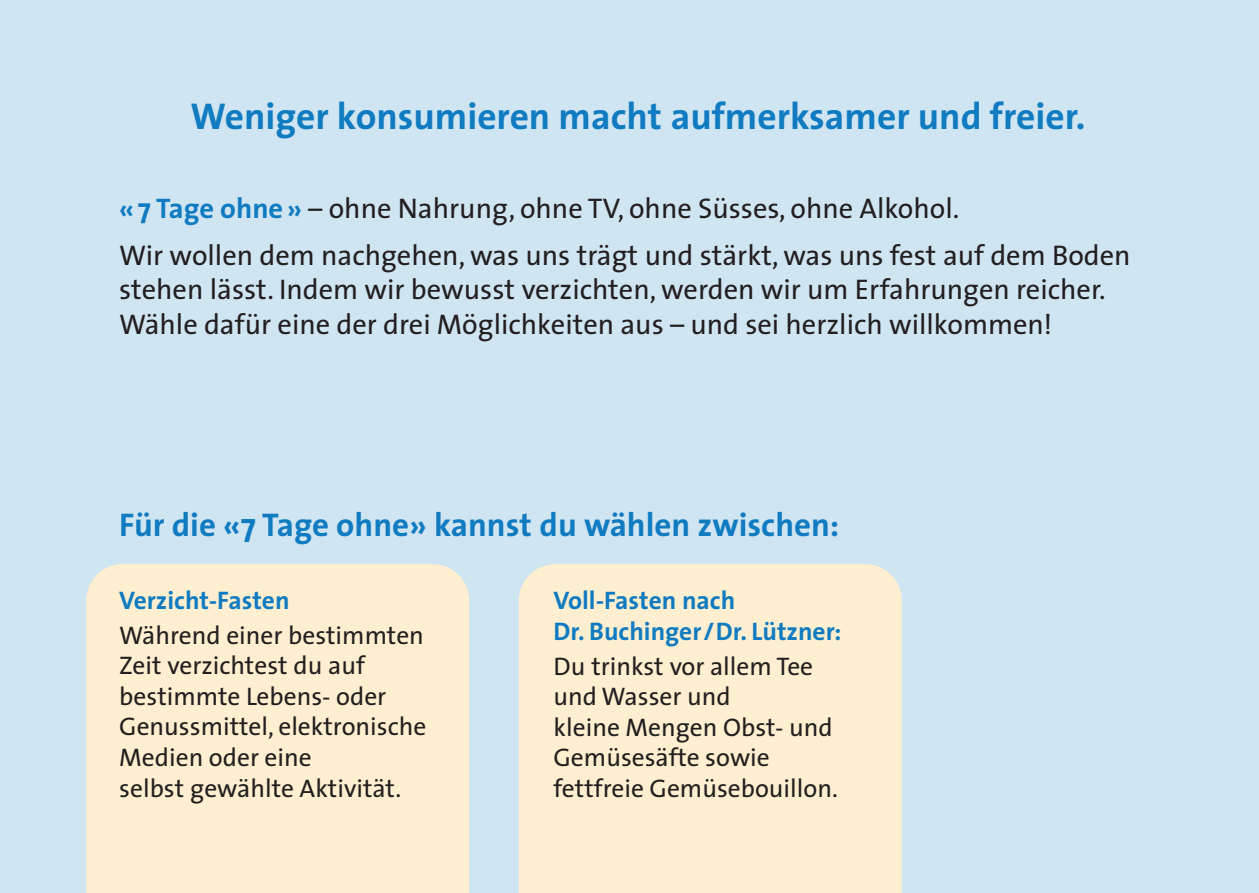
<style>
.page{position:relative;width:1259px;height:893px;background:#d0e5f2}
.page>*{position:absolute;margin:0;border:0;box-sizing:border-box;transform-origin:0 0}
.t1{font:700 37.5px "The Sans";color:#107bc1}
.t2{font:700 33px "The Sans";color:#107bc1}
.t3{font:28.5px/34.2px "The Sans";color:#231f20}
.t4{font:25.5px/30.6px "The Sans";color:#231f20}
.t5{font:700 25.5px/30.6px "The Sans";color:#107bc1}
.s1{font-weight:700;color:#107bc1}
</style>
<div class="page">
<div style="left:86px;top:564px;width:383px;height:329px;background:#feefd0"></div>
<div style="left:519px;top:564px;width:382px;height:329px;background:#feefd0"></div>
<p class="t1" style="left:191px;top:84px;width:896px">Weniger konsumieren macht aufmerksamer und freier.</p>
<p class="t3" style="left:119px;top:191px;width:842px"><span class="s1">« 7 Tage ohne »</span> – ohne Nahrung, ohne TV, ohne Süsses, ohne Alkohol.</p>
<p class="t3" style="left:119px;top:238px;width:1013px">Wir wollen dem nachgehen, was uns trägt und stärkt, was uns fest auf dem Boden stehen lässt. Indem wir bewusst verzichten, werden wir um Erfahrungen reicher.<br>Wähle dafür eine der drei Möglichkeiten aus – und sei herzlich willkommen!</p>
<p class="t2" style="left:119px;top:497px;width:721px">Für die «7 Tage ohne» kannst du wählen zwischen:</p>
<p class="t5" style="left:119px;top:584px;width:172px">Verzicht-Fasten</p>
<p class="t4" style="left:119px;top:619px;width:309px">Während einer bestimmten<br>Zeit verzichtest du auf bestimmte Lebens- oder<br>Genussmittel, elektronische<br>Medien oder eine<br>selbst gewählte Aktivität.</p>
<p class="t5" style="left:553px;top:585px;width:289px">Voll-Fasten nach<br>Dr. Buchinger/Dr. Lützner:</p>
<p class="t4" style="left:553px;top:650px;width:286px">Du trinkst vor allem Tee und Wasser und<br>kleine Mengen Obst- und<br>Gemüsesäfte sowie fettfreie Gemüsebouillon.</p>
</div>
